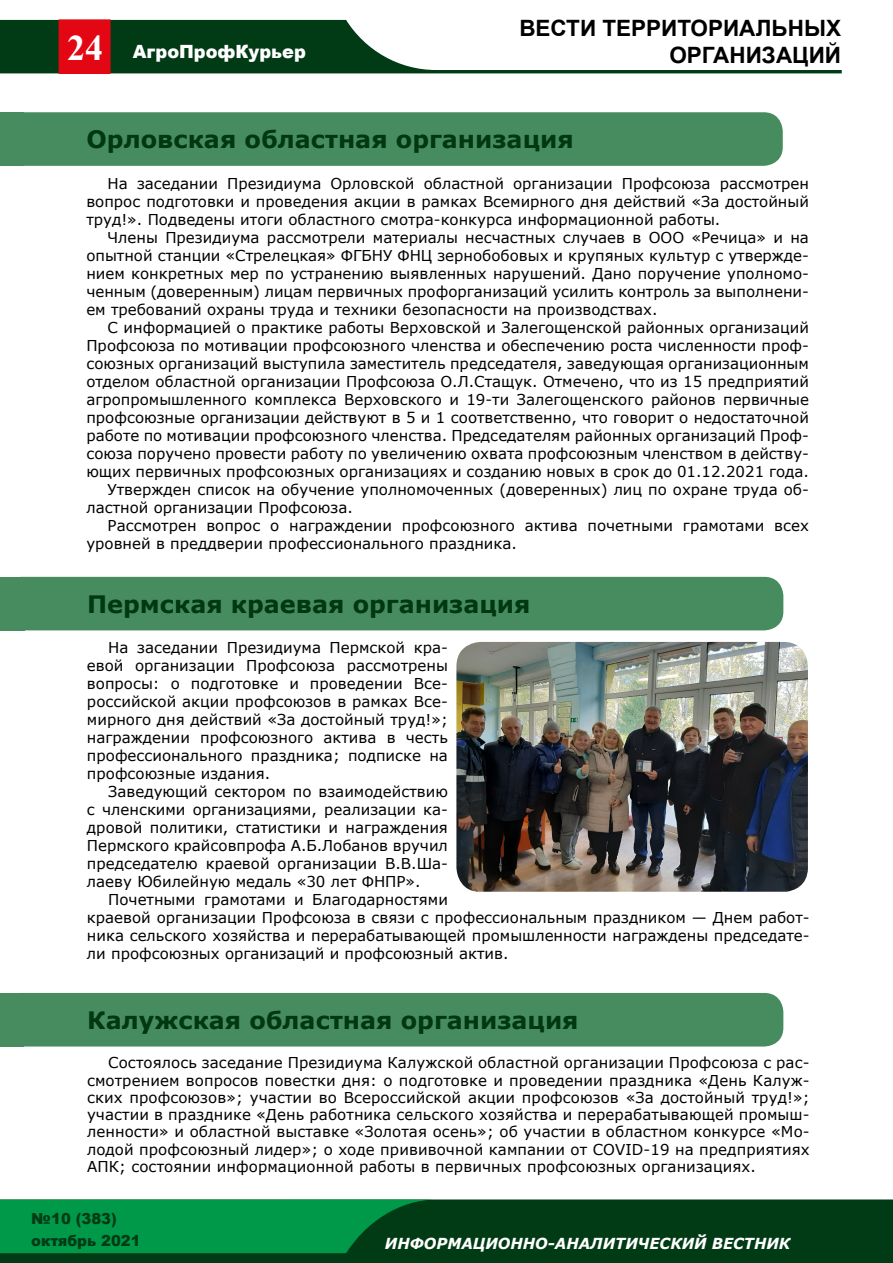
<style>
.page{position:relative;width:893px;height:1263px;background:#fff}
.page>*{position:absolute;margin:0;border:0;box-sizing:border-box;transform-origin:0 0}
.t1{font:700 36px "Times New Roman";color:#fff}
.t2{font:700 24px "Verdana";color:#003812}
.t3{font:700 22.5px/27px "Arial";color:#000;text-align:right}
.t4{font:900 18.15px "Arial";color:#fff}
.t5{font:italic 700 15.15px "Verdana";color:#fff}
.t6{font:900 15.15px/21.5px "Arial";color:#003b15}
.t7{font:15px/18px "Verdana";color:#000;text-align:justify}
</style>
<div class="page">
<svg style="left:0;top:20px;width:842px;height:53px"></svg>
<div style="left:59px;top:20px;width:51px;height:53px;background:#e30613"></div>
<div style="left:59px;top:19px;width:51px;height:55px;border:1px solid #e30613"></div>
<div style="left:0;top:1199px;width:893px;height:64px;background:#003b15"></div>
<svg style="left:0;top:1199px;width:436px;height:54px;background:#018b42"></svg>
<div style="left:0;top:993px;width:24px;height:53px;background:#478c5e"></div>
<div style="left:2px;top:993px;width:781px;height:53px;background:#478c5e;border-radius:19px"></div>
<div style="left:0;top:112px;width:23px;height:54px;background:#478c5e"></div>
<div style="left:2px;top:112px;width:781px;height:54px;background:#478c5e;border-radius:19px"></div>
<div style="left:0;top:577px;width:24px;height:53px;background:#478c5e"></div>
<div style="left:2px;top:577px;width:781px;height:53px;background:#478c5e;border-radius:19px"></div>
<img style="left:456px;top:642px;width:352px;height:250px">
<h1 class="t1" style="left:67px;top:22px;width:37px">24</h1>
<p class="t4" style="left:133px;top:38px;width:175px">АгроПрофКурьер</p>
<h3 class="t3" style="left:519px;top:14px;width:323px">ВЕСТИ ТЕРРИТОРИАЛЬНЫХ<br>ОРГАНИЗАЦИЙ</h3>
<h2 class="t2" style="left:87px;top:122px;width:489px">Орловская областная организация</h2>
<p class="t7" style="left:86px;top:174px;width:724px;text-indent:21px">На заседании Президиума Орловской областной организации Профсоюза рассмотрен вопрос подготовки и проведения акции в рамках Всемирного дня действий «За достойный труд!». Подведены итоги областного смотра-конкурса информационной работы.</p>
<p class="t7" style="left:86px;top:228px;width:724px;text-indent:21px">Члены Президиума рассмотрели материалы несчастных случаев в ООО «Речица» и на опытной станции «Стрелецкая» ФГБНУ ФНЦ зернобобовых и крупяных культур с утвержде&shy;нием конкретных мер по устранению выявленных нарушений. Дано поручение уполномо&shy;ченным (доверенным) лицам первичных профорганизаций усилить контроль за выполнени&shy;ем требований охраны труда и техники безопасности на производствах.</p>
<p class="t7" style="left:108px;top:318px;width:703px">С информацией о практике работы Верховской и Залегощенской районных организаций</p>
<p class="t7" style="left:86px;top:336px;width:724px">Профсоюза по мотивации профсоюзного членства и обеспечению роста численности проф-</p>
<p class="t7" style="left:86px;top:354px;width:724px">союзных организаций выступила заместитель председателя, заведующая организационным</p>
<p class="t7" style="left:86px;top:372px;width:724px">отделом областной организации Профсоюза О.Л.Стащук. Отмечено, что из 15 предприятий</p>
<p class="t7" style="left:86px;top:390px;width:724px">агропромышленного комплекса Верховского и 19-ти Залегощенского районов первичные</p>
<p class="t7" style="left:86px;top:408px;width:724px">профсоюзные организации действуют в 5 и 1 соответственно, что говорит о недостаточной</p>
<p class="t7" style="left:86px;top:426px;width:722px">работе по мотивации профсоюзного членства. Председателям районных организаций Проф-</p>
<p class="t7" style="left:86px;top:444px;width:724px">союза поручено провести работу по увеличению охвата профсоюзным членством в действу-</p>
<p class="t7" style="left:86px;top:462px;width:724px">ющих первичных профсоюзных организациях и созданию новых в срок до 01.12.2021 года.</p>
<p class="t7" style="left:108px;top:480px;width:703px">Утвержден список на обучение уполномоченных (доверенных) лиц по охране труда об-</p>
<p class="t7" style="left:86px;top:498px;width:268px">ластной организации Профсоюза.</p>
<p class="t7" style="left:108px;top:516px;width:703px">Рассмотрен вопрос о награждении профсоюзного актива почетными грамотами всех</p>
<p class="t7" style="left:86px;top:534px;width:432px">уровней в преддверии профессионального праздника.</p>
<h2 class="t2" style="left:87px;top:587px;width:445px">Пермская краевая организация</h2>
<p class="t7" style="left:87px;top:639px;width:362px;text-indent:21px">На заседании Президиума Пермской кра&shy;евой организации Профсоюза рассмотрены вопросы: о подготовке и проведении Все&shy;российской акции профсоюзов в рамках Все&shy;мирного дня действий «За достойный труд!»; награждении профсоюзного актива в честь профессионального праздника; подписке на профсоюзные издания.</p>
<p class="t7" style="left:87px;top:783px;width:362px;text-indent:21px">Заведующий сектором по взаимодействию с членскими организациями, реализации ка&shy;дровой политики, статистики и награждения Пермского крайсовпрофа А.Б.Лобанов вручил председателю краевой организации В.В.Ша&shy;лаеву Юбилейную медаль «30 лет ФНПР».</p>
<p class="t7" style="left:87px;top:891px;width:724px;text-align:left;text-indent:21px">Почетными грамотами и Благодарностями<br>краевой организации Профсоюза в связи с профессиональным праздником — Днем работ&shy;ника сельского хозяйства и перерабатывающей промышленности награждены председате&shy;ли профсоюзных организаций и профсоюзный актив.</p>
<h2 class="t2" style="left:87px;top:1003px;width:493px">Калужская областная организация</h2>
<p class="t7" style="left:87px;top:1054px;width:724px;line-height:17.2px;text-indent:21px">Состоялось заседание Президиума Калужской областной организации Профсоюза с рас&shy;смотрением вопросов повестки дня: о подготовке и проведении праздника «День Калуж&shy;ских профсоюзов»; участии во Всероссийской акции профсоюзов «За достойный труд!»; участии в празднике «День работника сельского хозяйства и перерабатывающей промыш&shy;ленности» и областной выставке «Золотая осень»; об участии в областном конкурсе «Мо&shy;лодой профсоюзный лидер»; о ходе прививочной кампании от COVID-19 на предприятиях АПК; состоянии информационной работы в первичных профсоюзных организациях.</p>
<p class="t6" style="left:31px;top:1208px;width:111px">№10 (383) октябрь 2021</p>
<p class="t5" style="left:385px;top:1233px;width:407px">ИНФОРМАЦИОННО-АНАЛИТИЧЕСКИЙ ВЕСТНИК</p>
</div>
